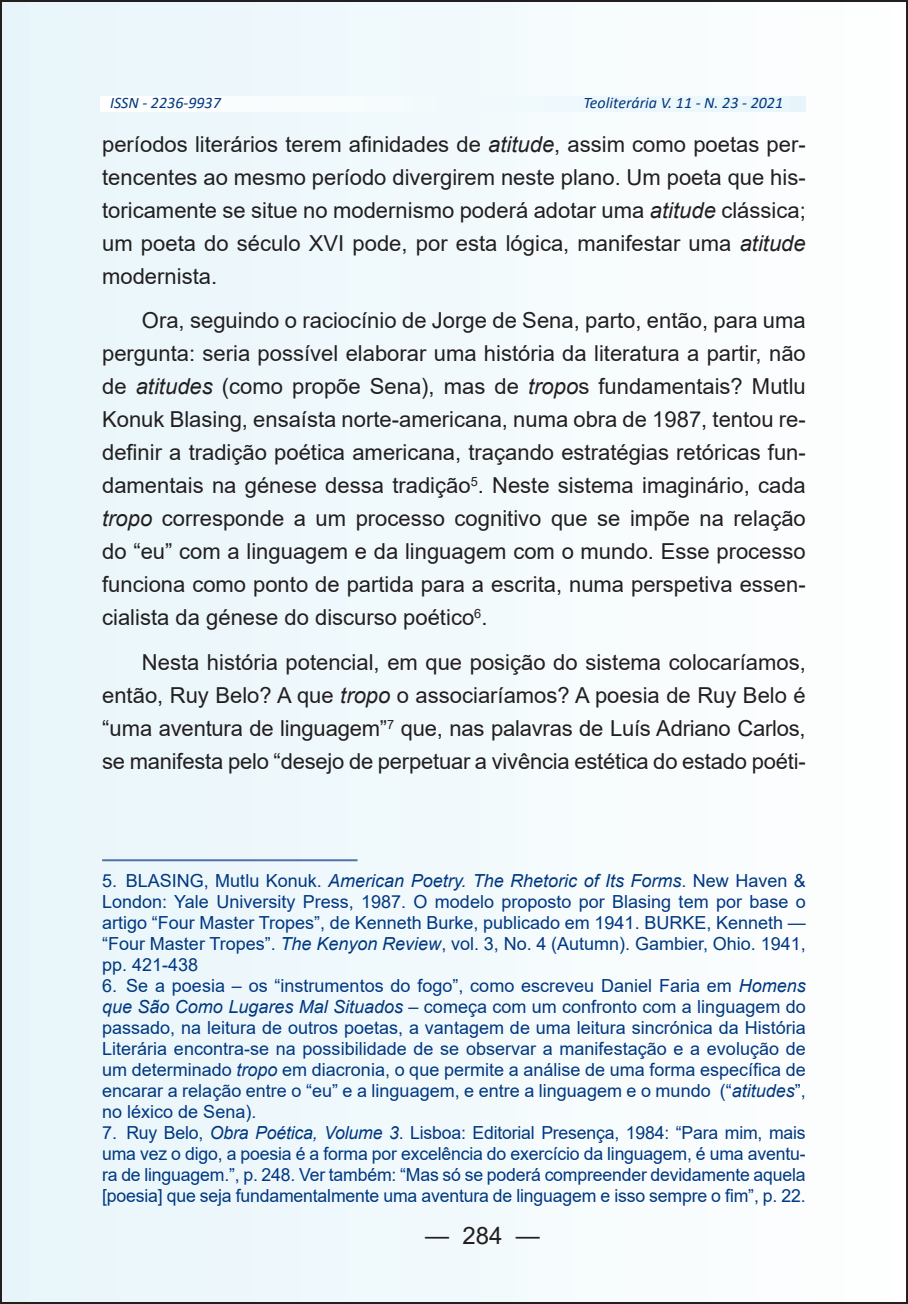
<style>
.page{position:relative;width:908px;height:1304px;background:#fff}
.page>*{position:absolute;margin:0;border:0;box-sizing:border-box;transform-origin:0 0}
.t1{font:24px "Arial";color:#231f20}
.t2{font:22px/33px "Arial";color:#231f20;text-align:justify}
.t3{font:18px/21px "Arial";color:#003882;text-align:justify}
.t4{font:italic 16px "Calibri";color:#003882}
.s1{font-style:italic}
</style>
<div class="page">
<div style="left:1px;top:1px;width:905px;height:1302px;background:#f2f9fc"></div>
<hr style="left:102px;top:859px;width:255px;height:2px;background:#4d74a8">
<p class="t4" style="left:110px;top:92px;width:112px">ISSN - 2236-9937</p>
<p class="t4" style="left:583px;top:92px;width:201px">Teoliterária V. 11 - N. 23 - 2021</p>
<p class="t2" style="left:102px;top:128px;width:704px">períodos literários terem afinidades de <span class="s1">atitude</span>, assim como poetas per&shy;tencentes ao mesmo período divergirem neste plano. Um poeta que his&shy;toricamente se situe no modernismo poderá adotar uma <span class="s1">atitude</span> clássica; um poeta do século XVI pode, por esta lógica, manifestar uma <span class="s1">atitude </span>modernista.</p>
<p class="t2" style="left:102px;top:304px;width:704px;text-indent:40px">Ora, seguindo o raciocínio de Jorge de Sena, parto, então, para uma pergunta: seria possível elaborar uma história da literatura a partir, não de <span class="s1">atitudes</span> (como propõe Sena), mas de <span class="s1">tropo</span>s fundamentais? Mutlu Konuk Blasing, ensaísta norte-americana, numa obra de 1987, tentou re&shy;definir a tradição poética americana, traçando estratégias retóricas fun&shy;damentais na génese dessa tradição<sup>5</sup>. Neste sistema imaginário, cada <span class="s1">tropo</span> corresponde a um processo cognitivo que se impõe na relação do “eu” com a linguagem e da linguagem com o mundo. Esse processo funciona como ponto de partida para a escrita, numa perspetiva essen&shy;cialista da génese do discurso poético<sup>6</sup>.</p>
<p class="t2" style="left:102px;top:645px;width:704px;text-indent:40px">Nesta história potencial, em que posição do sistema colocaríamos, então, Ruy Belo? A que <span class="s1">tropo</span> o associaríamos? A poesia de Ruy Belo é “uma aventura de linguagem”<sup>7</sup> que, nas palavras de Luís Adriano Carlos, se manifesta pelo “desejo de perpetuar a vivência estética do estado poéti-</p>
<p class="t3" style="left:102px;top:870px;width:704px">5. BLASING, Mutlu Konuk. <span class="s1">American Poetry. The Rhetoric of Its Forms</span>. New Haven &amp; London: Yale University Press, 1987. O modelo proposto por Blasing tem por base o artigo “Four Master Tropes”, de Kenneth Burke, publicado em 1941. BURKE, Kenneth — “Four Master Tropes”. <span class="s1">The Kenyon Review</span>, vol. 3, No. 4 (Autumn). Gambier, Ohio. 1941, pp. 421-438</p>
<p class="t3" style="left:102px;top:975px;width:705px">6. Se a poesia – os “instrumentos do fogo”, como escreveu Daniel Faria em <span class="s1">Homens que São Como Lugares Mal Situados</span> – começa com um confronto com a linguagem do passado, na leitura de outros poetas, a vantagem de uma leitura sincrónica da História Literária encontra-se na possibilidade de se observar a manifestação e a evolução de um determinado <span class="s1">tropo</span> em diacronia, o que permite a análise de uma forma específica de encarar a relação entre o “eu” e a linguagem, e entre a linguagem e o mundo (“<span class="s1">atitudes</span>”, no léxico de Sena).</p>
<p class="t3" style="left:102px;top:1122px;width:704px">7. Ruy Belo, <span class="s1">Obra Poética, Volume 3</span>. Lisboa: Editorial Presença, 1984: “Para mim, mais uma vez o digo, a poesia é a forma por excelência do exercício da linguagem, é uma aventu&shy;ra de linguagem.”, p. 248. Ver também: “Mas só se poderá compreender devidamente aquela [poesia] que seja fundamentalmente uma aventura de linguagem e isso sempre o fim”, p. 22.</p>
<p class="t1" style="left:425px;top:1218px;width:116px">— 284 —</p>
</div>
